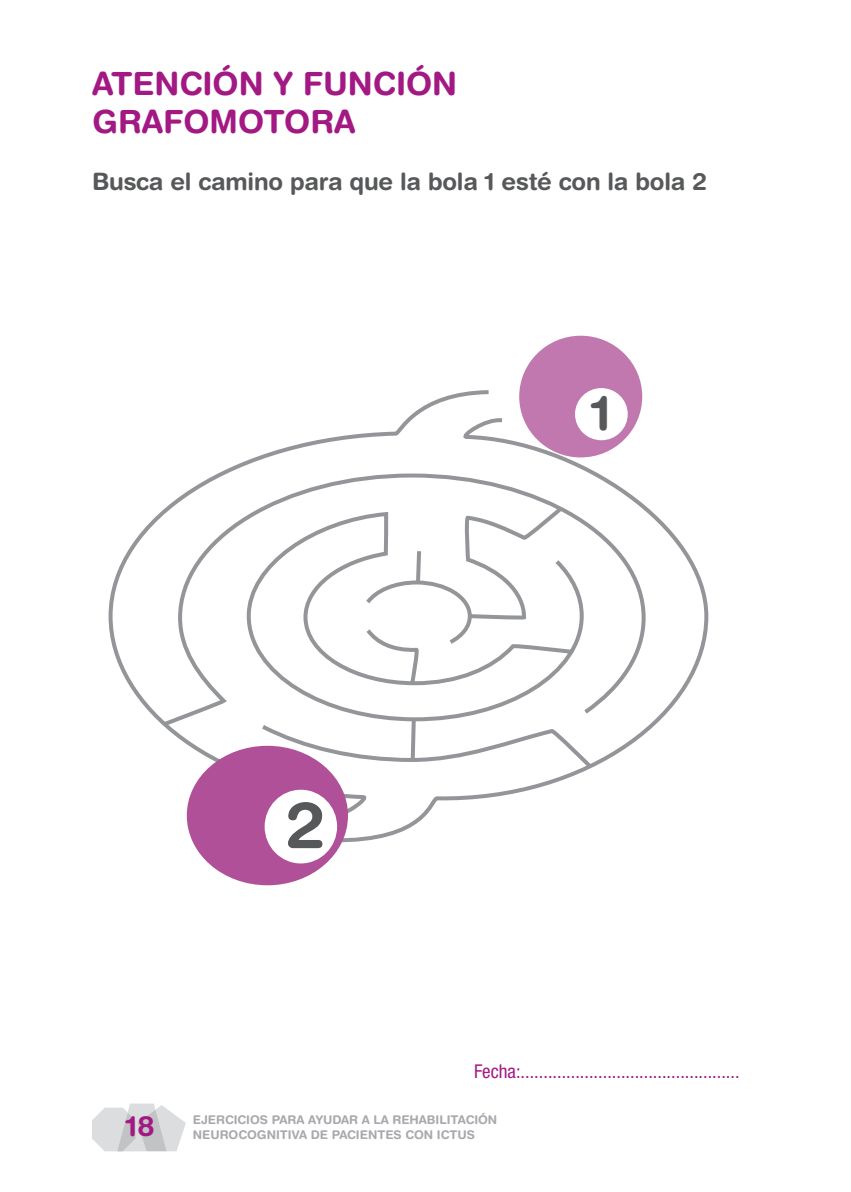
<style>
.page{position:relative;width:851px;height:1192px;background:#fff}
.page>*{position:absolute;margin:0;border:0;box-sizing:border-box;transform-origin:0 0}
.t1{font:700 64.8px "Helvetica Rounded";color:#57585a}
.t2{font:700 48px "Helvetica Rounded";color:#57585a}
.t3{font:700 32px/38.4px "Helvetica Rounded";color:#a31984}
.t4{font:700 28px "Helvetica Rounded";color:#a31984}
.t5{font:700 24px "Helvetica Rounded";letter-spacing:-.01em;color:#57585a}
.t6{font:condensed 19px "Helvetica Neue";color:#a31984}
.t7{font:700 12px/14.4px "Helvetica Rounded";color:#a8a9ad}
</style>
<div class="page">
<svg style="left:92px;top:1103px;width:94px;height:48px"></svg>
<svg style="left:108px;top:390px;width:381px;height:427px"></svg>
<div style="left:519px;top:336px;width:123px;height:121px;background:#c078ae;border-radius:50%"></div>
<div style="left:575px;top:388px;width:52px;height:52px;background:#fff;border-radius:50%"></div>
<svg style="left:327px;top:417px;width:382px;height:427px"></svg>
<div style="left:187px;top:745px;width:161px;height:140px;background:#b05098;border-radius:50%"></div>
<div style="left:264px;top:789px;width:73px;height:74px;background:#fff;border-radius:50%"></div>
<svg style="left:161px;top:471px;width:486px;height:256px"></svg>
<svg style="left:245px;top:509px;width:340px;height:214px"></svg>
<svg style="left:362px;top:505px;width:202px;height:181px"></svg>
<svg style="left:257px;top:715px;width:337px;height:55px"></svg>
<h3 class="t3" style="left:92px;top:63px;width:366px">ATENCIÓN Y FUNCIÓN<br>GRAFOMOTORA</h3>
<h3 class="t5" style="left:92px;top:167px;width:616px">Busca el camino para que la bola 1 esté con la bola 2</h3>
<h1 class="t1" style="left:286px;top:785px;width:40px">2</h1>
<h2 class="t2" style="left:591px;top:383px;width:21px">1</h2>
<h3 class="t6" style="left:474px;top:1060px;width:267px">Fecha:................................................</h3>
<h3 class="t4" style="left:126px;top:1108px;width:30px">18</h3>
<p class="t7" style="left:193px;top:1112px;width:306px">EJERCICIOS PARA AYUDAR A LA REHABILITACIÓN<br>NEUROCOGNITIVA DE PACIENTES CON ICTUS</p>
</div>
